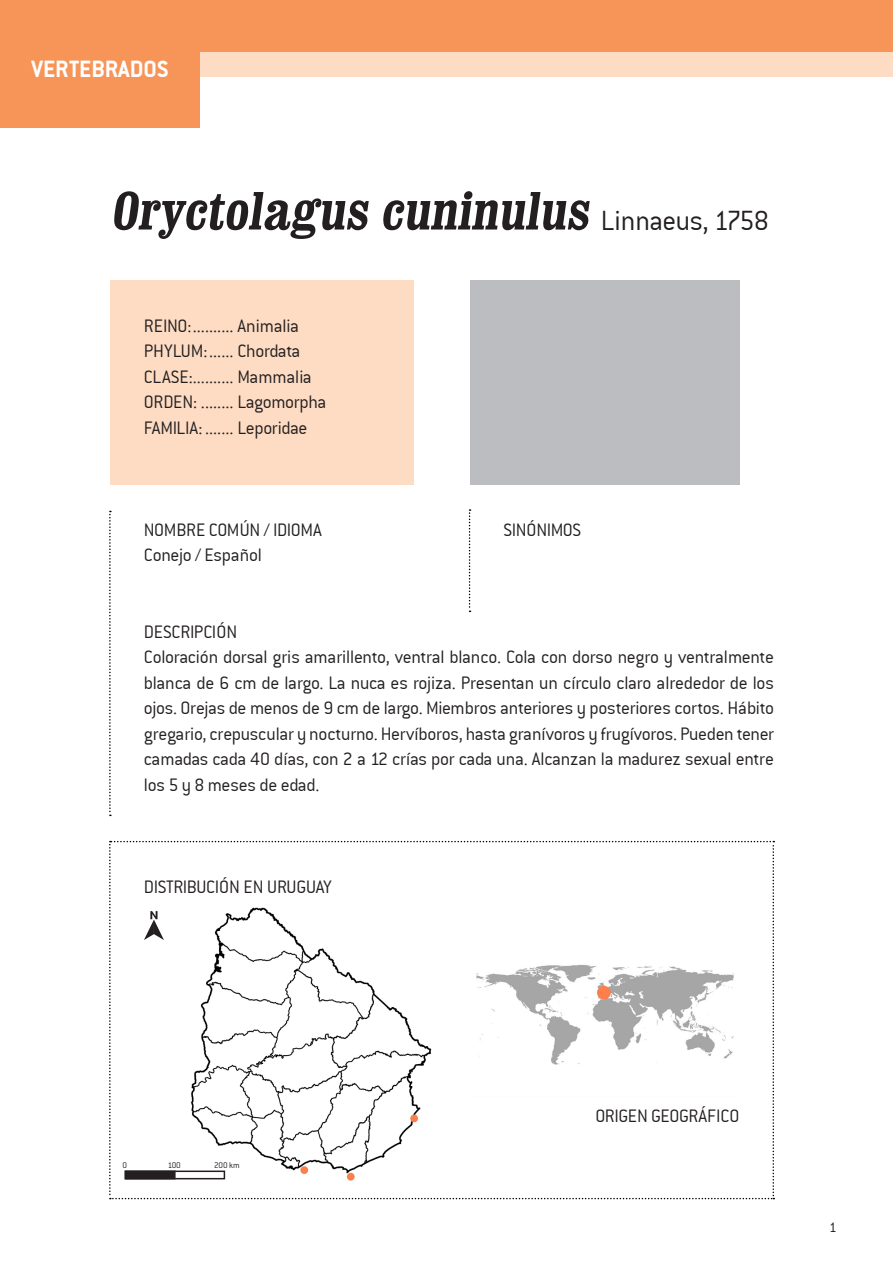
<style>
.page{position:relative;width:893px;height:1263px;background:#fff}
.page>*{position:absolute;margin:0;border:0;box-sizing:border-box;transform-origin:0 0}
.t1{font:700 condensed 54px "Clarendon";color:#231f20}
.t2{font:25.5px "Conduit ITCTT Bold";color:#fff}
.texto_comun_13_17{font:19.5px/25.5px "Conduit ITCTT Light";letter-spacing:-.015em;color:#231f20;text-align:justify}
.texto_sobre_fondo_de{font:19.5px "Conduit ITCTT Light";letter-spacing:-.015em;color:#231f20}
.t3{font:15px "Conduit ITCTT Light";color:#231f20}
.texto_comun_13_17-2{font:9px "Conduit ITCTT Light";color:#231f20}
.s1{font-family:"Conduit ITCTT Light";font-weight:400;font-stretch:normal;font-size:30px}
</style>
<div class="page">
<div style="left:110px;top:280px;width:304px;height:204px;background:#fddcc3"></div>
<div style="left:470px;top:280px;width:269px;height:204px;background:#bcbdc0"></div>
<div style="left:0;top:51px;width:893px;height:26px;background:#fddcc3"></div>
<div style="left:0;top:0;width:893px;height:51px;background:#f79559"></div>
<div style="left:0;top:0;width:200px;height:128px;background:#f79559"></div>
<svg style="left:109px;top:511px;width:2px;height:305px"></svg>
<svg style="left:469px;top:509px;width:2px;height:103px"></svg>
<svg style="left:109px;top:841px;width:665px;height:358px"></svg>
<div style="left:125px;top:1170px;width:51px;height:9px;background:#231f20;border:2px solid #231f20"></div>
<div style="left:125px;top:1170px;width:100px;height:9px;border:2px solid #231f20"></div>
<img style="left:470px;top:906px;width:269px;height:191px">
<p class="t2" style="left:32px;top:54px;width:138px">VERTEBRADOS</p>
<p class="t1" style="left:110px;top:177px;width:661px">Oryctolagus cuninulus <span class="s1">L i n n a e u s , 1758</span></p>
<p class="texto_sobre_fondo_de" style="left:144px;top:315px;width:156px">REINO:.......... Animalia</p>
<p class="texto_sobre_fondo_de" style="left:144px;top:340px;width:158px">PHYLUM:...... Chordata</p>
<p class="texto_sobre_fondo_de" style="left:144px;top:366px;width:169px">CLASE:.......... Mammalia</p>
<p class="texto_sobre_fondo_de" style="left:144px;top:391px;width:184px">ORDEN: ........ Lagomorpha</p>
<p class="texto_sobre_fondo_de" style="left:144px;top:417px;width:165px">FAMILIA: ....... Leporidae</p>
<p class="texto_comun_13_17" style="left:144px;top:517px;width:179px">NOMBRE COMÚN / IDIOMA</p>
<p class="texto_comun_13_17" style="left:144px;top:542px;width:120px">Conejo / Español</p>
<p class="texto_comun_13_17" style="left:504px;top:517px;width:79px">SINÓNIMOS</p>
<p class="texto_comun_13_17" style="left:144px;top:619px;width:95px">DESCRIPCIÓN</p>
<p class="texto_comun_13_17" style="left:144px;top:644px;width:632px">Coloración dorsal gris amarillento, ventral blanco. Cola con dorso negro y ventralmente blanca de 6 cm de largo. La nuca es rojiza. Presentan un círculo claro alrededor de los ojos. Orejas de menos de 9 cm de largo. Miembros anteriores y posteriores cortos. Hábito gregario, crepuscular y nocturno. Hervíboros, hasta granívoros y frugívoros. Pueden tener camadas cada 40 días, con 2 a 12 crías por cada una. Alcanzan la madurez sexual entre los 5 y 8 meses de edad.</p>
<p class="texto_comun_13_17" style="left:144px;top:874px;width:190px">DISTRIBUCIÓN EN URUGUAY</p>
<p class="texto_comun_13_17-2" style="left:122px;top:1160px;width:6px">0</p>
<p class="texto_comun_13_17-2" style="left:168px;top:1160px;width:15px">100</p>
<p class="texto_comun_13_17-2" style="left:214px;top:1160px;width:27px">200 km</p>
<p class="texto_comun_13_17" style="left:595px;top:1103px;width:145px">ORIGEN GEOGRÁFICO</p>
<p class="t3" style="left:829px;top:1219px;width:9px">1</p>
</div>
